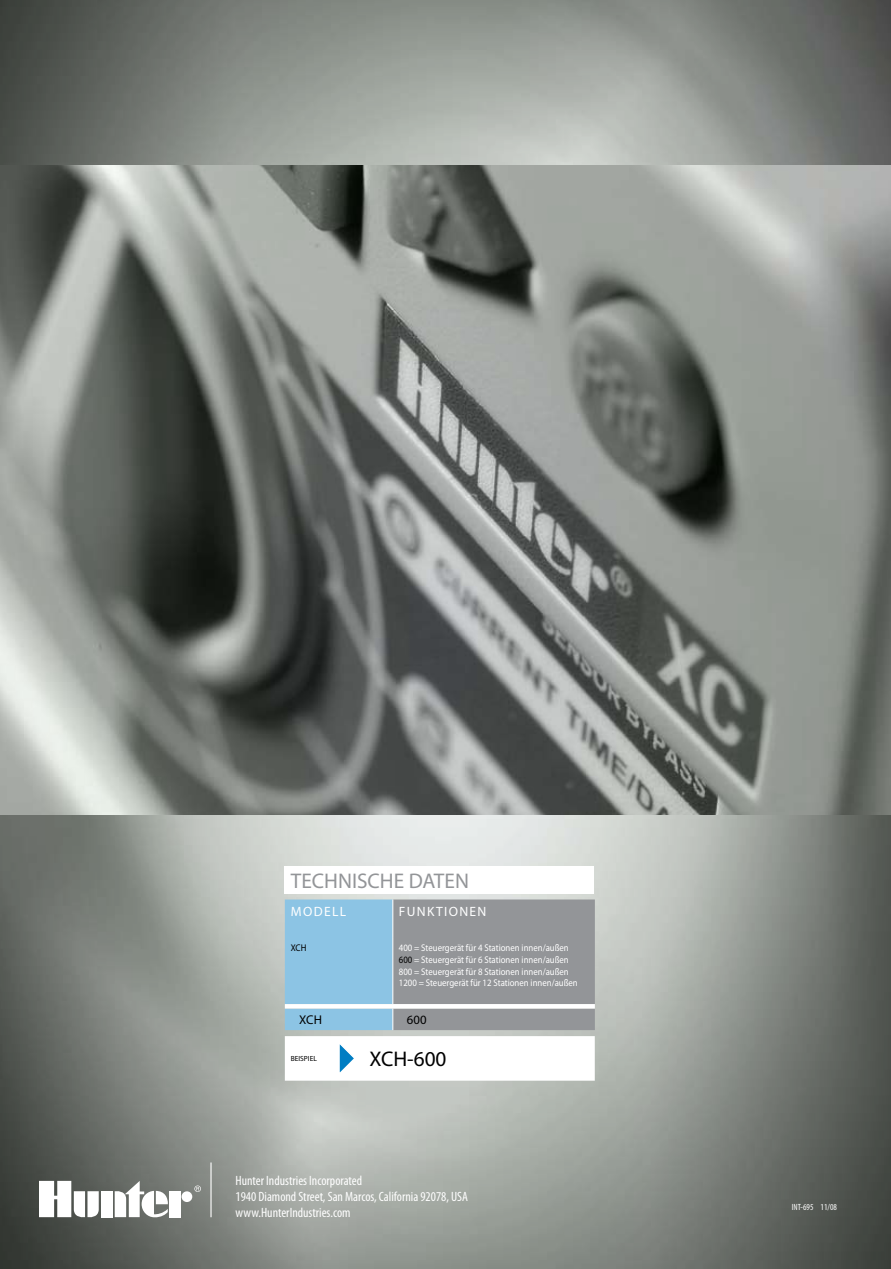
<style>
.page{position:relative;width:891px;height:1269px;background:#fff}
.page>*{position:absolute;margin:0;border:0;box-sizing:border-box;transform-origin:0 0}
.t1{font:21.3px "Myriad Pro";color:#939598}
.t2{font:21.3px "Myriad Pro";color:#000}
.t3{font:condensed 13.5px/16.2px "Myriad Pro";color:#fff}
.t4{font:13.5px "Myriad Pro";letter-spacing:.1em;color:#fff}
.t5{font:12.75px "Myriad Pro";color:#000}
.t6{font:9.75px/11.7px "Myriad Pro";color:#fff;scale:.9 1}
.t7{font:9.75px "Myriad Pro";color:#000;scale:.9 1}
.t8{font:condensed 9px "Myriad Pro";color:#fff}
.t9{font:7.5px "Myriad Pro";color:#000}
.s1{color:#000}
</style>
<div class="page">
<img style="left:0;top:0;width:891px;height:1269px">
<img style="left:0;top:165px;width:891px;height:649px">
<svg style="left:194px;top:1186px;width:7px;height:6px"></svg>
<div style="left:101px;top:1191px;width:11px;height:26px;background:#fff"></div>
<div style="left:182px;top:1191px;width:10px;height:11px;background:#fff;border-radius:50%"></div>
<div style="left:169px;top:1191px;width:12px;height:26px;background:#fff"></div>
<svg style="left:115px;top:1181px;width:53px;height:37px"></svg>
<svg style="left:40px;top:1181px;width:59px;height:36px"></svg>
<hr style="left:210px;top:1162px;width:2px;height:55px;background:#fff">
<div style="left:285px;top:866px;width:309px;height:28px;background:#fff"></div>
<svg style="left:285px;top:900px;width:310px;height:130px;background:#94a8b5"></svg>
<svg style="left:285px;top:1036px;width:310px;height:45px"></svg>
<h1 class="t1" style="left:291px;top:867px;width:180px">TECHNISCHE DATEN</h1>
<h2 class="t4" style="left:291px;top:903px;width:57px">MODELL</h2>
<h2 class="t4" style="left:399px;top:903px;width:89px">FUNKTIONEN</h2>
<p class="t7" style="left:291px;top:942px;width:19px">XCH</p>
<p class="t6" style="left:399px;top:942px;width:200px">400 = Steuergerät für 4 Stationen innen/außen <span class="s1">600</span> = Steuergerät für 6 Stationen innen/außen 800 = Steuergerät für 8 Stationen innen/außen 1200 = Steuergerät für 12 Stationen innen/außen</p>
<h3 class="t5" style="left:299px;top:1012px;width:25px">XCH</h3>
<h3 class="t5" style="left:407px;top:1012px;width:21px">600</h3>
<p class="t9" style="left:291px;top:1054px;width:28px">BEISPIEL</p>
<h1 class="t2" style="left:370px;top:1046px;width:78px">XCH-600</h1>
<h2 class="t3" style="left:236px;top:1172px;width:234px">Hunter Industries Incorporated<br>1940 Diamond Street, San Marcos, California 92078, USA www.HunterIndustries.com</h2>
<p class="t8" style="left:792px;top:1201px;width:47px">INT-695 11/08</p>
</div>
